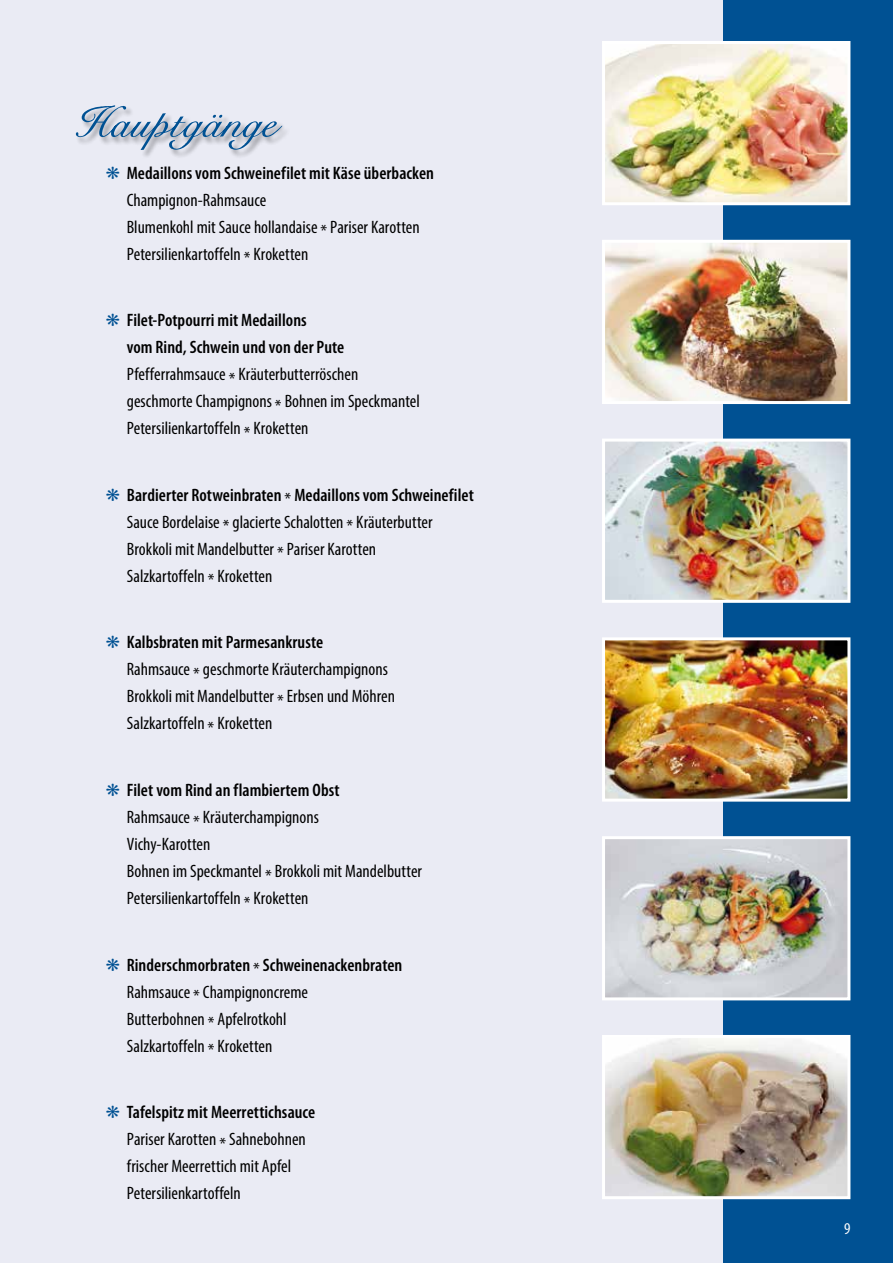
<style>
.page{position:relative;width:893px;height:1263px;background:#fff}
.page>*{position:absolute;margin:0;border:0;box-sizing:border-box;transform-origin:0 0}
.t1{font:condensed 18px/27px "Myriad Pro";color:#000}
.t2{font:600 condensed 18px/27px "Myriad Pro";letter-spacing:.005em;color:#000}
.t3{font:condensed 16.5px "Myriad Pro";color:#fff}
.s1{font-weight:600}
</style>
<div class="page">
<div style="left:0;top:0;width:891px;height:1263px;background:#eaebf4"></div>
<div style="left:723px;top:0;width:170px;height:1263px;background:linear-gradient(to right,#025394,#005193)"></div>
<img style="left:606px;top:641px;width:240px;height:157px">
<div style="left:602px;top:637px;width:248px;height:165px;border:3px solid #fff"></div>
<img style="left:606px;top:840px;width:240px;height:156px">
<div style="left:602px;top:836px;width:248px;height:164px;border:3px solid #fff"></div>
<img style="left:606px;top:1039px;width:240px;height:156px">
<div style="left:602px;top:1035px;width:248px;height:164px;border:3px solid #fff"></div>
<img style="left:606px;top:45px;width:240px;height:156px">
<div style="left:602px;top:41px;width:248px;height:164px;border:3px solid #fff"></div>
<img style="left:606px;top:244px;width:240px;height:156px">
<div style="left:602px;top:240px;width:248px;height:164px;border:3px solid #fff"></div>
<img style="left:606px;top:443px;width:240px;height:156px">
<div style="left:602px;top:439px;width:248px;height:164px;border:3px solid #fff"></div>
<div style="left:76px;top:105px;width:215px;height:54px;background:#000;opacity:.4"></div>
<svg style="left:76px;top:105px;width:206px;height:45px"></svg>
<p class="t2" style="left:127px;top:160px;width:309px">Medaillons vom Schweinefilet mit Käse überbacken</p>
<p class="t1" style="left:127px;top:186px;width:294px">Champignon-Rahmsauce<br>Blumenkohl mit Sauce hollandaise * Pariser Karotten<br>Petersilienkartoffeln * Kroketten</p>
<p class="t2" style="left:127px;top:307px;width:219px">Filet-Potpourri mit Medaillons<br>vom Rind, Schwein und von der Pute</p>
<p class="t1" style="left:127px;top:361px;width:295px">Pfefferrahmsauce * Kräuterbutterröschen geschmorte Champignons * Bohnen im Speckmantel<br>Petersilienkartoffeln * Kroketten</p>
<p class="t1" style="left:127px;top:481px;width:348px"><span class="s1">Bardierter Rotweinbraten</span> * <span class="s1">Medaillons vom Schweinefilet </span>Sauce Bordelaise * glacierte Schalotten * Kräuterbutter Brokkoli mit Mandelbutter * Pariser Karotten<br>Salzkartoffeln * Kroketten</p>
<p class="t2" style="left:127px;top:629px;width:198px">Kalbsbraten mit Parmesankruste</p>
<p class="t1" style="left:127px;top:656px;width:270px">Rahmsauce * geschmorte Kräuterchampignons<br>Brokkoli mit Mandelbutter * Erbsen und Möhren<br>Salzkartoffeln * Kroketten</p>
<p class="t2" style="left:127px;top:777px;width:214px">Filet vom Rind an flambiertem Obst</p>
<p class="t1" style="left:127px;top:803px;width:297px">Rahmsauce * Kräuterchampignons<br>Vichy-Karotten<br>Bohnen im Speckmantel * Brokkoli mit Mandelbutter Petersilienkartoffeln * Kroketten</p>
<p class="t1" style="left:127px;top:951px;width:277px"><span class="s1">Rinderschmorbraten</span> * <span class="s1">Schweinenackenbraten </span>Rahmsauce * Champignoncreme<br>Butterbohnen * Apfelrotkohl<br>Salzkartoffeln * Kroketten</p>
<p class="t2" style="left:127px;top:1099px;width:190px">Tafelspitz mit Meerrettichsauce</p>
<p class="t1" style="left:127px;top:1125px;width:180px">Pariser Karotten * Sahnebohnen frischer Meerrettich mit Apfel<br>Petersilienkartoffeln</p>
<p class="t3" style="left:844px;top:1219px;width:8px">9</p>
</div>
